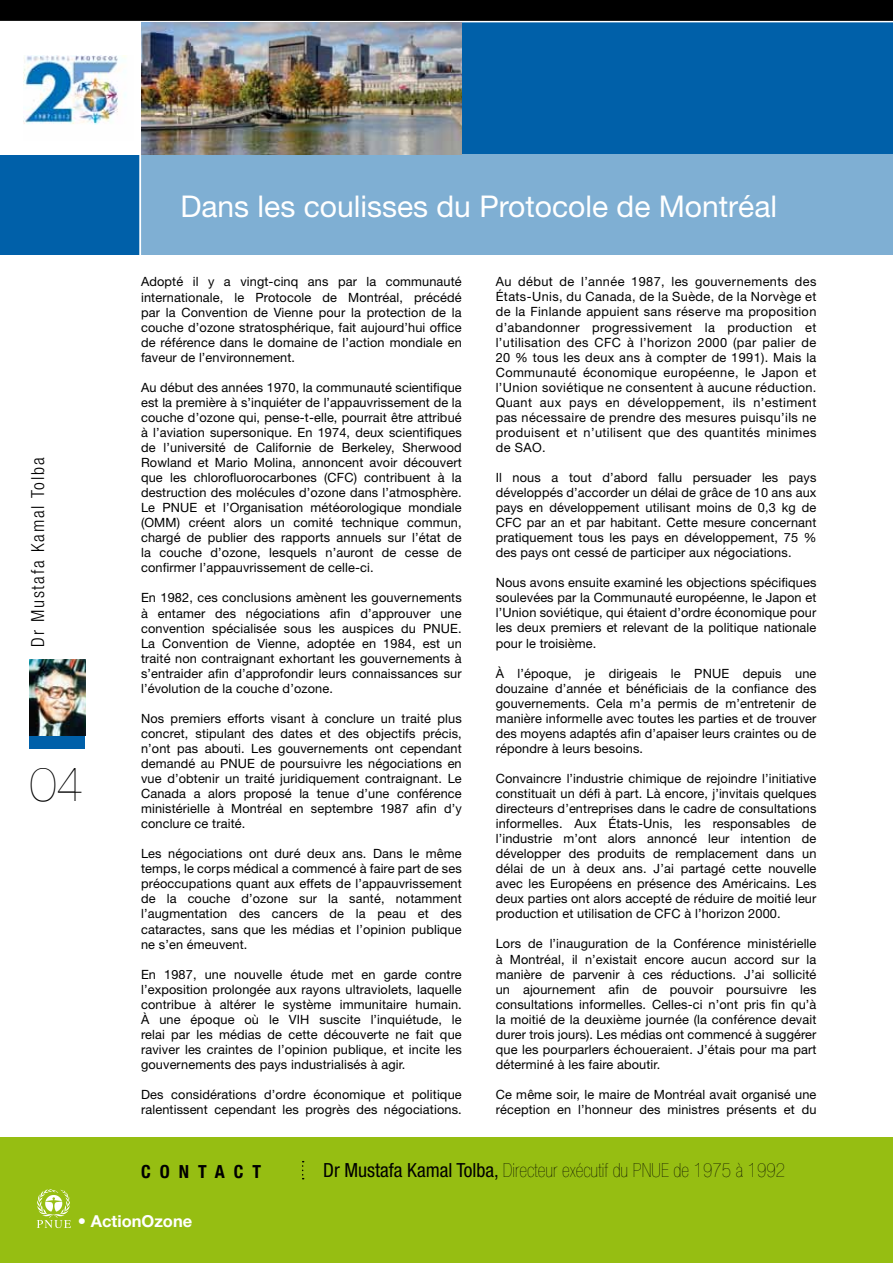
<style>
.page{position:relative;width:893px;height:1263px;background:#fff}
.page>*{position:absolute;margin:0;border:0;box-sizing:border-box;transform-origin:0 0}
.t1{font:200 48px "Helvetica Neue";color:#000}
.t2{font:30px "Helvetica Neue";color:#fff}
.t3{font:900 condensed 19.5px "Helvetica Neue";color:#000}
.t4{font:300 condensed 18px "Helvetica Neue";letter-spacing:.1em;color:#000}
.t5{font:700 condensed 18px "Helvetica Neue";letter-spacing:.5em;color:#000}
.t6{font:700 16.5px "Helvetica Neue";color:#fff}
.t7{font:12.75px/15px "Helvetica Neue";letter-spacing:.01em;color:#000;text-align:justify}
.s1{font-weight:400}
</style>
<div class="page">
<div style="left:0;top:22px;width:893px;height:233px;background:#0060a9"></div>
<div style="left:0;top:0;width:893px;height:21px;background:#000"></div>
<div style="left:30px;top:736px;width:55px;height:12px;background:#0060a9"></div>
<div style="left:0;top:1137px;width:893px;height:126px;background:#96be12"></div>
<div style="left:140px;top:155px;width:753px;height:100px;background:#7fafd3"></div>
<div style="left:0;top:22px;width:140px;height:133px;background:#fff"></div>
<img style="left:24px;top:55px;width:102px;height:70px">
<img style="left:30px;top:659px;width:55px;height:77px">
<svg style="left:302px;top:1161px;width:2px;height:18px"></svg>
<hr style="left:140px;top:22px;width:1px;height:233px;background:#fff">
<img style="left:141px;top:22px;width:321px;height:133px">
<svg style="left:37px;top:1189px;width:34px;height:39px"></svg>
<h3 class="t4" style="left:27px;top:647px;width:191px;rotate:-90deg">Dr Mustafa Kamal Tolba</h3>
<h1 class="t1" style="left:30px;top:756px;width:55px">04</h1>
<h2 class="t2" style="left:180px;top:188px;width:598px">Dans les coulisses du Protocole de Montréal</h2>
<p class="t7" style="left:141px;top:274px;width:322px">Adopté il y a vingt-cinq ans par la communauté internationale, le Protocole de Montréal, précédé par la Convention de Vienne pour la protection de la couche d’ozone stratosphérique, fait aujourd’hui office de référence dans le domaine de l’action mondiale en faveur de l’environnement.</p>
<p class="t7" style="left:141px;top:380px;width:322px">Au début des années 1970, la communauté scientifique est la première à s’inquiéter de l’appauvrissement de la couche d’ozone qui, pense-t-elle, pourrait être attribué à l’aviation supersonique. En 1974, deux scientifiques de l’université de Californie de Berkeley, Sherwood Rowland et Mario Molina, annoncent avoir découvert que les chlorofluorocarbones (CFC) contribuent à la destruction des molécules d’ozone dans l’atmosphère.<br>Le PNUE et l’Organisation météorologique mondiale (OMM) créent alors un comité technique commun, chargé de publier des rapports annuels sur l’état de la couche d’ozone, lesquels n’auront de cesse de confirmer l’appauvrissement de celle-ci.</p>
<p class="t7" style="left:141px;top:590px;width:322px">En 1982, ces conclusions amènent les gouvernements à entamer des négociations afin d’approuver une convention spécialisée sous les auspices du PNUE.<br>La Convention de Vienne, adoptée en 1984, est un traité non contraignant exhortant les gouvernements à s’entraider afin d’approfondir leurs connaissances sur l’évolution de la couche d’ozone.</p>
<p class="t7" style="left:141px;top:711px;width:322px">Nos premiers efforts visant à conclure un traité plus concret, stipulant des dates et des objectifs précis, n’ont pas abouti. Les gouvernements ont cependant demandé au PNUE de poursuivre les négociations en vue d’obtenir un traité juridiquement contraignant. Le Canada a alors proposé la tenue d’une conférence ministérielle à Montréal en septembre 1987 afin d’y conclure ce traité.</p>
<p class="t7" style="left:141px;top:846px;width:322px">Les négociations ont duré deux ans. Dans le même temps, le corps médical a commencé à faire part de ses préoccupations quant aux effets de l’appauvrissement de la couche d’ozone sur la santé, notamment l’augmentation des cancers de la peau et des cataractes, sans que les médias et l’opinion publique ne s’en émeuvent.</p>
<p class="t7" style="left:141px;top:966px;width:322px">En 1987, une nouvelle étude met en garde contre l’exposition prolongée aux rayons ultraviolets, laquelle contribue à altérer le système immunitaire humain.<br>À une époque où le VIH suscite l’inquiétude, le relai par les médias de cette découverte ne fait que raviver les craintes de l’opinion publique, et incite les gouvernements des pays industrialisés à agir.</p>
<p class="t7" style="left:141px;top:1087px;width:322px">Des considérations d’ordre économique et politique ralentissent cependant les progrès des négociations.</p>
<p class="t7" style="left:496px;top:274px;width:322px">Au début de l’année 1987, les gouvernements des États-Unis, du Canada, de la Suède, de la Norvège et de la Finlande appuient sans réserve ma proposition d’abandonner progressivement la production et l’utilisation des CFC à l’horizon 2000 (par palier de 20 % tous les deux ans à compter de 1991). Mais la Communauté économique européenne, le Japon et l’Union soviétique ne consentent à aucune réduction.<br>Quant aux pays en développement, ils n’estiment pas nécessaire de prendre des mesures puisqu’ils ne produisent et n’utilisent que des quantités minimes de SAO.</p>
<p class="t7" style="left:496px;top:470px;width:322px">Il nous a tout d’abord fallu persuader les pays développés d’accorder un délai de grâce de 10 ans aux pays en développement utilisant moins de 0,3 kg de CFC par an et par habitant. Cette mesure concernant pratiquement tous les pays en développement, 75 % des pays ont cessé de participer aux négociations.</p>
<p class="t7" style="left:496px;top:575px;width:322px">Nous avons ensuite examiné les objections spécifiques soulevées par la Communauté européenne, le Japon et l’Union soviétique, qui étaient d’ordre économique pour les deux premiers et relevant de la politique nationale pour le troisième.</p>
<p class="t7" style="left:496px;top:665px;width:322px">À l’époque, je dirigeais le PNUE depuis une douzaine d’année et bénéficiais de la confiance des gouvernements. Cela m’a permis de m’entretenir de manière informelle avec toutes les parties et de trouver des moyens adaptés afin d’apaiser leurs craintes ou de répondre à leurs besoins.</p>
<p class="t7" style="left:496px;top:771px;width:322px">Convaincre l’industrie chimique de rejoindre l’initiative constituait un défi à part. Là encore, j’invitais quelques directeurs d’entreprises dans le cadre de consultations informelles. Aux États-Unis, les responsables de l’industrie m’ont alors annoncé leur intention de développer des produits de remplacement dans un délai de un à deux ans. J’ai partagé cette nouvelle avec les Européens en présence des Américains. Les deux parties ont alors accepté de réduire de moitié leur production et utilisation de CFC à l’horizon 2000.</p>
<p class="t7" style="left:496px;top:936px;width:322px">Lors de l’inauguration de la Conférence ministérielle à Montréal, il n’existait encore aucun accord sur la manière de parvenir à ces réductions. J’ai sollicité un ajournement afin de pouvoir poursuivre les consultations informelles. Celles-ci n’ont pris fin qu’à la moitié de la deuxième journée (la conférence devait durer trois jours). Les médias ont commencé à suggérer que les pourparlers échoueraient. J’étais pour ma part déterminé à les faire aboutir.</p>
<p class="t7" style="left:496px;top:1087px;width:322px">Ce même soir, le maire de Montréal avait organisé une réception en l’honneur des ministres présents et du</p>
<h3 class="t5" style="left:141px;top:1161px;width:121px">CONTACT</h3>
<h3 class="t3" style="left:323px;top:1159px;width:464px"><span class="s1">Dr Mustafa Kamal Tolba,</span> Directeur exécutif du PNUE de 1975 à 1992</h3>
<p class="t6" style="left:78px;top:1210px;width:116px">• ActionOzone</p>
</div>
